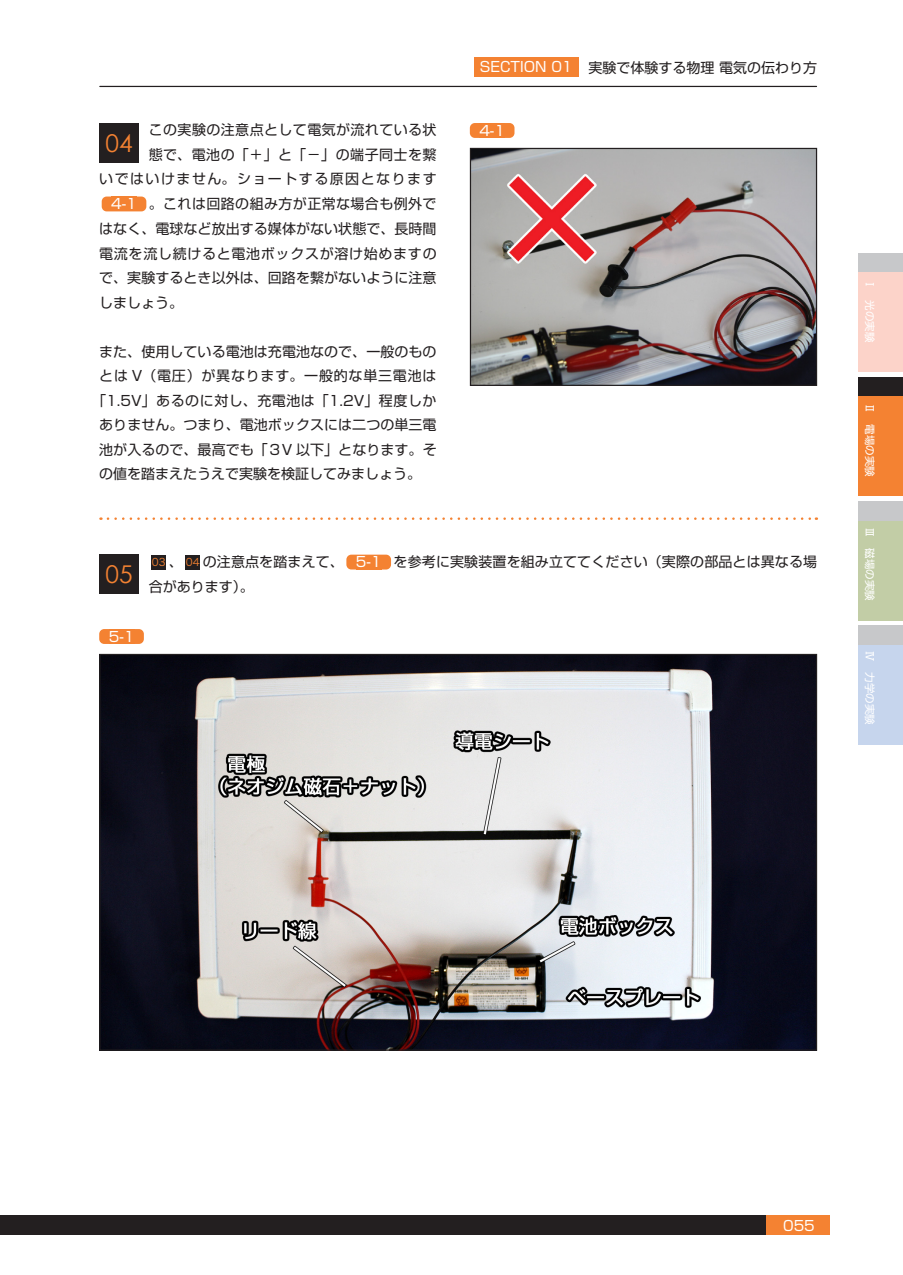
<style>
.page{position:relative;width:903px;height:1275px;background:#fff}
.page>*{position:absolute;margin:0;border:0;box-sizing:border-box;transform-origin:0 0}
.t1{font:24.5px "Century Gothic";color:#f48232}
.t2{font:14px/24.5px "Shin Go Pro";letter-spacing:.01em;color:#231f20;text-align:justify}
.t3{font:14px/24.5px "Shin Go Pro";letter-spacing:.035em;color:#231f20;text-align:right}
.t4{font:14px "Shin Go Pro";color:#fff}
.t5{font:10.5px "Shin Go Pro";color:#fff}
.t6{font:10.5px "Hira Kaku Pro W3";color:#f48232}
</style>
<div class="page">
<div style="left:766px;top:1215px;width:63px;height:20px;background:#f48232"></div>
<div style="left:0;top:1215px;width:766px;height:20px;background:#231f20"></div>
<div style="left:858px;top:253px;width:45px;height:20px;background:#c7c8ca"></div>
<div style="left:858px;top:273px;width:45px;height:99px;background:#fcd3c9"></div>
<div style="left:858px;top:377px;width:45px;height:20px;background:#231f20"></div>
<div style="left:858px;top:397px;width:45px;height:99px;background:#f48232"></div>
<div style="left:858px;top:501px;width:45px;height:20px;background:#c7c8ca"></div>
<div style="left:858px;top:521px;width:45px;height:99px;background:#c2cda6"></div>
<div style="left:858px;top:625px;width:45px;height:20px;background:#c7c8ca"></div>
<div style="left:858px;top:645px;width:45px;height:99px;background:#c6d5ed"></div>
<hr style="left:100px;top:86px;width:716px;height:1px;background:#231f20">
<div style="left:102px;top:197px;width:44px;height:14px;background:#f48232;border-radius:5px"></div>
<div style="left:474px;top:57px;width:104px;height:20px;background:#f48232"></div>
<div style="left:99px;top:123px;width:40px;height:40px;background:#231f20"></div>
<img style="left:472px;top:150px;width:343px;height:234px">
<div style="left:470px;top:148px;width:347px;height:238px;border:1px solid #231f20"></div>
<div style="left:470px;top:123px;width:44px;height:15px;background:#f48232;border-radius:5px"></div>
<svg style="left:108px;top:517px;width:709px;height:3px"></svg>
<div style="left:151px;top:555px;width:15px;height:14px;background:#231f20"></div>
<div style="left:185px;top:555px;width:15px;height:14px;background:#231f20"></div>
<div style="left:346px;top:555px;width:45px;height:14px;background:#f48232;border-radius:5px"></div>
<div style="left:99px;top:555px;width:40px;height:39px;background:#231f20"></div>
<img style="left:101px;top:656px;width:714px;height:393px">
<div style="left:99px;top:629px;width:45px;height:15px;background:#f48232;border-radius:5px"></div>
<p class="t3" style="left:99px;top:116px;width:339px">この実験の注意点として電気が流れている状<br>態で、電池の「＋」と「－」の端子同士を繋<br>いではいけません。ショートする原因となります</p>
<p class="t4" style="left:111px;top:192px;width:27px">4-1</p>
<p class="t1" style="left:105px;top:126px;width:29px">04</p>
<p class="t2" style="left:99px;top:190px;width:339px;text-indent:50px">。これは回路の組み方が正常な場合も例外ではなく、電球など放出する媒体がない状態で、長時間電流を流し続けると電池ボックスが溶け始めますので、実験するとき以外は、回路を繋がないように注意しましょう。</p>
<p class="t2" style="left:92px;top:337px;width:346px;text-align:center">また、使用している電池は充電池なので、一般のものとは V（電圧）が異なります。一般的な単三電池は「1.5V」あるのに対し、充電池は「1.2V」程度しかありません。つまり、電池ボックスには二つの単三電池が入るので、最高でも「３V 以下」となります。その値を踏まえたうえで実験を検証してみましょう。</p>
<p class="t4" style="left:480px;top:55px;width:94px">SECTION 01</p>
<p class="t2" style="left:588px;top:54px;width:230px">実験で体験する物理 電気の伝わり方</p>
<p class="t4" style="left:479px;top:119px;width:27px">4-1</p>
<p class="t1" style="left:105px;top:557px;width:29px">05</p>
<p class="t4" style="left:109px;top:625px;width:27px">5-1</p>
<p class="t6" style="left:186px;top:553px;width:15px">04</p>
<p class="t2" style="left:203px;top:548px;width:143px">の注意点を踏まえて、</p>
<p class="t4" style="left:356px;top:551px;width:27px">5-1</p>
<p class="t2" style="left:394px;top:548px;width:425px">を参考に実験装置を組み立ててください（実際の部品とは異なる場</p>
<p class="t2" style="left:149px;top:573px;width:106px">合があります）。</p>
<p class="t6" style="left:152px;top:553px;width:15px">03</p>
<p class="t2" style="left:169px;top:548px;width:15px">、</p>
<p class="t5" style="left:878px;top:279px;width:64px;rotate:90deg">Ⅰ　光の実験</p>
<p class="t5" style="left:878px;top:403px;width:75px;rotate:90deg">Ⅱ　電場の実験</p>
<p class="t5" style="left:878px;top:527px;width:75px;rotate:90deg">Ⅲ　磁場の実験</p>
<p class="t5" style="left:878px;top:651px;width:75px;rotate:90deg">Ⅳ　力学の実験</p>
<p class="t4" style="left:783px;top:1214px;width:33px">055</p>
</div>
